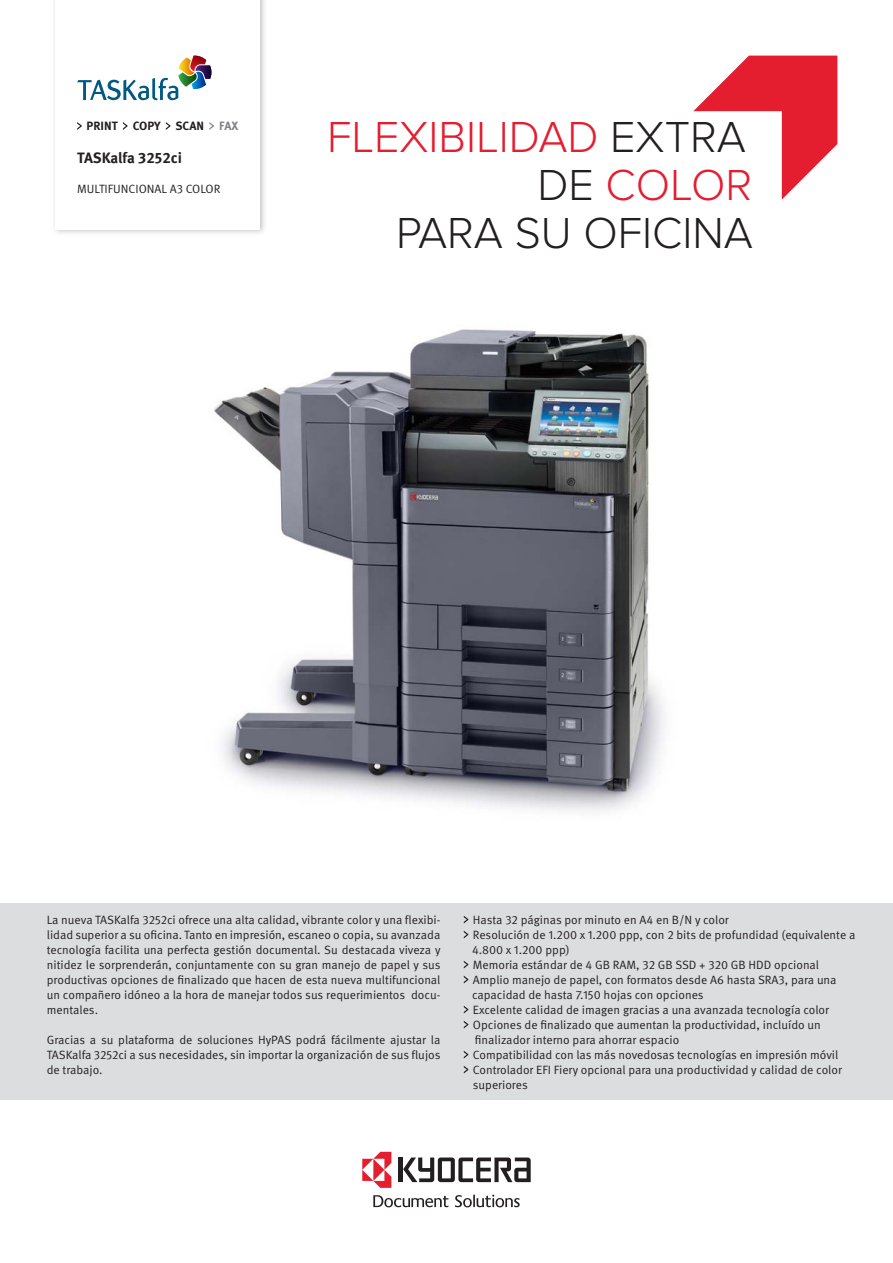
<style>
.page{position:relative;width:893px;height:1263px;background:#fff}
.page>*{position:absolute;margin:0;border:0;box-sizing:border-box;transform-origin:0 0}
.Headline{font:300 45px "Proxima Nova";color:#e41d2f}
.Headline-2{font:300 45px "Proxima Nova";color:#231f20}
.t1{font:700 15px "Meta Pro";letter-spacing:-.005em;color:#231f20}
.Bodycopy{font:12px/15px "Meta Pro Norm";color:#231f20;text-align:justify}
.t2{font:700 12px "Meta Pro";color:#231f20}
.s1{color:#808285}
.s2{color:#231f20}
</style>
<div class="page">
<img style="left:214px;top:329px;width:451px;height:483px">
<svg style="left:693px;top:56px;width:144px;height:144px"></svg>
<hr style="left:399px;top:1157px;width:4px;height:25px;background:#231f20">
<svg style="left:403px;top:1157px;width:128px;height:25px"></svg>
<svg style="left:455px;top:1195px;width:65px;height:12px"></svg>
<svg style="left:373px;top:1195px;width:75px;height:12px"></svg>
<svg style="left:362px;top:1152px;width:29px;height:36px"></svg>
<div style="left:51px;top:0;width:216px;height:236px;background:#231f20;opacity:.3"></div>
<div style="left:56px;top:0;width:204px;height:230px;background:#fff"></div>
<svg style="left:77px;top:56px;width:134px;height:44px"></svg>
<div style="left:0;top:903px;width:893px;height:196px;background:#dcdddf"></div>
<svg style="left:464px;top:916px;width:4px;height:7px"></svg>
<svg style="left:464px;top:931px;width:4px;height:7px"></svg>
<svg style="left:464px;top:961px;width:4px;height:7px"></svg>
<svg style="left:464px;top:976px;width:4px;height:7px"></svg>
<svg style="left:464px;top:1006px;width:4px;height:7px"></svg>
<svg style="left:464px;top:1021px;width:4px;height:7px"></svg>
<svg style="left:464px;top:1051px;width:4px;height:7px"></svg>
<svg style="left:464px;top:1066px;width:4px;height:7px"></svg>
<svg style="left:77px;top:122px;width:5px;height:8px"></svg>
<svg style="left:123px;top:122px;width:5px;height:8px"></svg>
<svg style="left:166px;top:122px;width:4px;height:8px"></svg>
<svg style="left:209px;top:122px;width:5px;height:8px"></svg>
<p class="t2" style="left:87px;top:116px;width:153px">PRINT COPY SCAN <span class="s1">FAX</span></p>
<p class="t1" style="left:77px;top:146px;width:106px">TASKalfa 3252ci</p>
<p class="Bodycopy" style="left:77px;top:181px;width:145px">MULTIFUNCIONAL A3 COLOR</p>
<p class="Headline" style="left:327px;top:111px;width:420px">FLEXIBILIDAD <span class="s2">EXTRA</span></p>
<p class="Headline" style="left:537px;top:159px;width:216px"><span class="s2">DE</span> COLOR</p>
<p class="Headline-2" style="left:396px;top:207px;width:359px">PARA SU OFICINA</p>
<p class="Bodycopy" style="left:47px;top:911px;width:395px">La nueva TASKalfa 3252ci ofrece una alta calidad, vibrante color y una flexibi&shy;lidad superior a su oficina. Tanto en impresión, escaneo o copia, su avanzada tecnología facilita una perfecta gestión documental. Su destacada viveza y nitidez le sorprenderán, conjuntamente con su gran manejo de papel y sus productivas opciones de finalizado que hacen de esta nueva multifuncional un compañero idóneo a la hora de manejar todos sus requerimientos docu&shy;mentales.</p>
<p class="Bodycopy" style="left:47px;top:1031px;width:395px">Gracias a su plataforma de soluciones HyPAS podrá fácilmente ajustar la TASKalfa 3252ci a sus necesidades, sin importar la organización de sus flujos de trabajo.</p>
<p class="Bodycopy" style="left:473px;top:911px;width:257px">Hasta 32 páginas por minuto en A4 en B/N y color</p>
<p class="Bodycopy" style="left:473px;top:926px;width:384px">Resolución de 1.200 x 1.200 ppp, con 2 bits de profundidad (equivalente a</p>
<p class="Bodycopy" style="left:472px;top:941px;width:99px">4.800 x 1.200 ppp)</p>
<p class="Bodycopy" style="left:473px;top:956px;width:348px">Memoria estándar de 4 GB RAM, 32 GB SSD + 320 GB HDD opcional</p>
<p class="Bodycopy" style="left:473px;top:971px;width:365px">Amplio manejo de papel, con formatos desde A6 hasta SRA3, para una</p>
<p class="Bodycopy" style="left:472px;top:986px;width:233px">capacidad de hasta 7.150 hojas con opciones</p>
<p class="Bodycopy" style="left:473px;top:1001px;width:358px">Excelente calidad de imagen gracias a una avanzada tecnología color</p>
<p class="Bodycopy" style="left:473px;top:1016px;width:349px">Opciones de finalizado que aumentan la productividad, incluído un</p>
<p class="Bodycopy" style="left:475px;top:1031px;width:206px">finalizador interno para ahorrar espacio</p>
<p class="Bodycopy" style="left:473px;top:1046px;width:367px">Compatibilidad con las más novedosas tecnologías en impresión móvil</p>
<p class="Bodycopy" style="left:473px;top:1061px;width:370px">Controlador EFI Fiery opcional para una productividad y calidad de color superiores</p>
</div>
